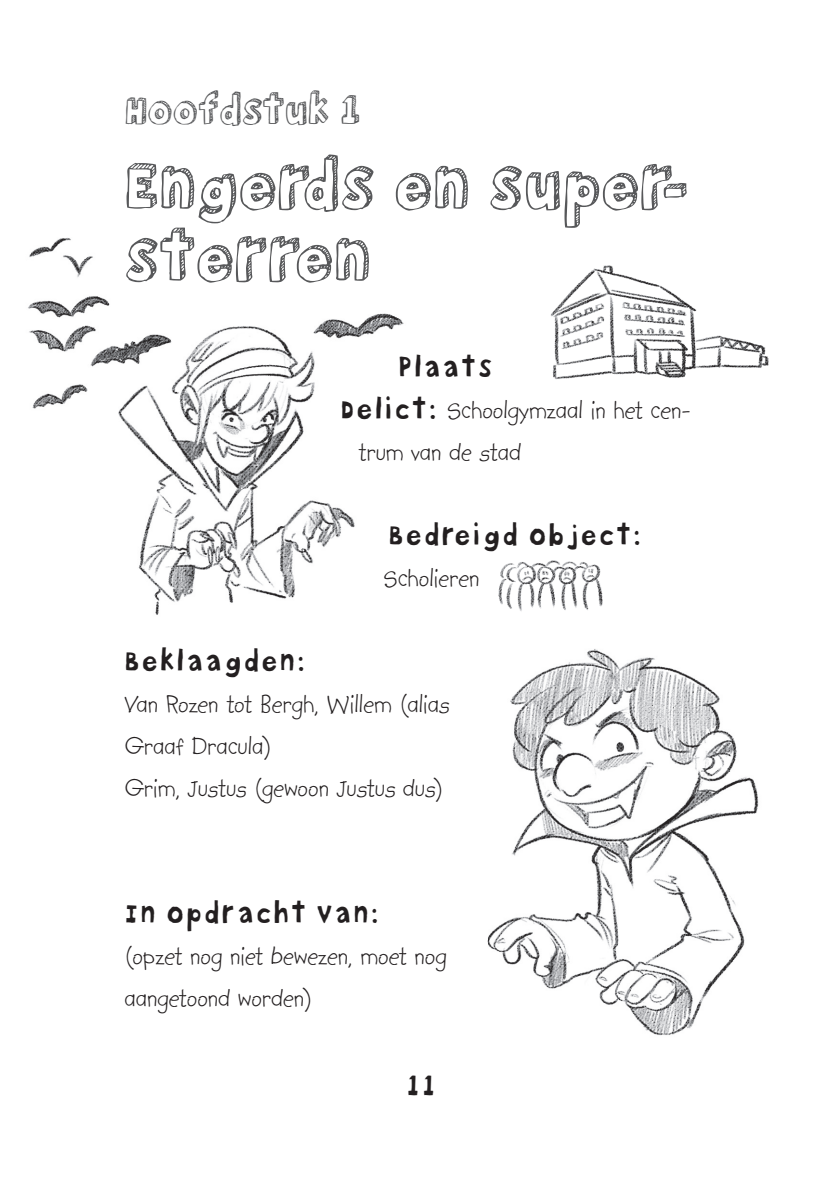
<style>
.page{position:relative;width:839px;height:1191px;background:#fff}
.page>*{position:absolute;margin:0;border:0;box-sizing:border-box;transform-origin:0 0}
.t1{font:60px/72px "Bokka Half Shadow OT";color:#57585a}
.t2{font:36px "Bokka Half Shadow OT";color:#57585a}
.t3{font:28px/42px "Kidprint";color:#231f20}
.t4{font:28px "Bokka Solid OT";color:#231f20}
.s1{font-family:"Bokka Solid OT"}
</style>
<div class="page">
<img style="left:28px;top:238px;width:741px;height:798px">
<p class="t2" style="left:124px;top:84px;width:237px">HOOFDSTUK 1</p>
<h1 class="t1" style="left:124px;top:149px;width:567px">ENGERDS EN SUPER-<br>STERREN</h1>
<p class="t4" style="left:398px;top:348px;width:98px">Plaats</p>
<p class="t3" style="left:358px;top:389px;width:334px;text-indent:-18px"><span class="s1">Delict:</span> Schoolgymzaal in het cen&shy;trum van de stad</p>
<p class="t4" style="left:388px;top:516px;width:256px">Bedreigd object:</p>
<p class="t3" style="left:383px;top:557px;width:98px">Scholieren</p>
<p class="t4" style="left:124px;top:642px;width:183px">Beklaagden:</p>
<p class="t3" style="left:124px;top:683px;width:326px">Van Rozen tot Bergh, Willem (alias<br>Graaf Dracula)<br>Grim, Justus (gewoon Justus dus)</p>
<p class="t4" style="left:124px;top:894px;width:257px">In opdracht van:</p>
<p class="t3" style="left:124px;top:935px;width:324px">(opzet nog niet bewezen, moet nog aangetoond worden)</p>
<p class="t4" style="left:407px;top:1067px;width:32px">11</p>
</div>
